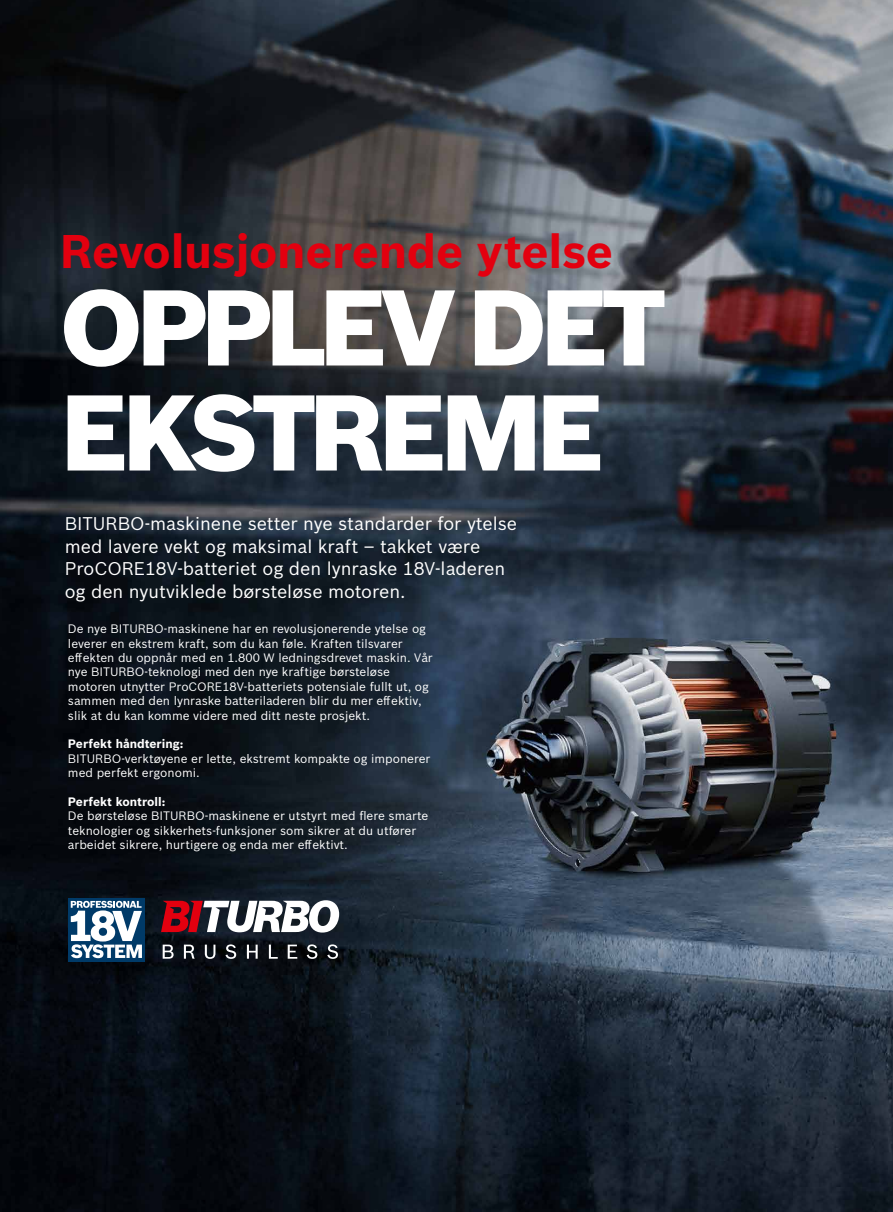
<style>
.page{position:relative;width:893px;height:1212px;background:#fff}
.page>*{position:absolute;margin:0;border:0;box-sizing:border-box;transform-origin:0 0}
.t1{font:900 105px/105px "Bosch Sans";letter-spacing:-.065em;color:#fff}
.t2{font:700 46.2px "Bosch Sans";letter-spacing:-.01em;color:#e3000f}
.t3{font:18px/22.5px "Bosch Sans";color:#fff}
.t4{font:12px/14.4px "Bosch Sans";color:#fff}
.t5{font:700 12px "Bosch Sans";color:#fff}
</style>
<div class="page">
<img style="left:0;top:0;width:893px;height:1212px">
<svg style="left:161px;top:900px;width:178px;height:32px"></svg>
<svg style="left:163px;top:944px;width:11px;height:15px"></svg>
<svg style="left:184px;top:944px;width:11px;height:15px"></svg>
<svg style="left:205px;top:944px;width:10px;height:15px"></svg>
<svg style="left:225px;top:944px;width:11px;height:15px"></svg>
<svg style="left:247px;top:944px;width:11px;height:15px"></svg>
<svg style="left:269px;top:944px;width:9px;height:15px"></svg>
<svg style="left:288px;top:944px;width:9px;height:15px"></svg>
<svg style="left:307px;top:944px;width:10px;height:15px"></svg>
<svg style="left:327px;top:944px;width:11px;height:15px"></svg>
<div style="left:68px;top:898px;width:77px;height:63px;background:#003a68"></div>
<svg style="left:71px;top:901px;width:71px;height:57px"></svg>
<h2 class="t2" style="left:60px;top:216px;width:554px">Revolusjonerende ytelse</h2>
<h1 class="t1" style="left:60px;top:269px;width:608px">OPPLEV DET<br>EKSTREME</h1>
<h3 class="t3" style="left:65px;top:511px;width:454px">BITURBO-maskinene setter nye standarder for ytelse med lavere vekt og maksimal kraft – takket være ProCORE18V-batteriet og den lynraske 18V-laderen og den nyutviklede børsteløse motoren.</h3>
<p class="t4" style="left:68px;top:621px;width:366px">De nye BITURBO-maskinene har en revolusjonerende ytelse og leverer en ekstrem kraft, som du kan føle. Kraften tilsvarer effekten du oppnår med en 1.800 W ledningsdrevet maskin. Vår nye BITURBO-teknologi med den nye kraftige børsteløse motoren utnytter ProCORE18V-batteriets potensiale fullt ut, og sammen med den lynraske batteriladeren blir du mer effektiv, slik at du kan komme videre med ditt neste prosjekt.</p>
<p class="t5" style="left:68px;top:735px;width:117px">Perfekt håndtering:</p>
<p class="t4" style="left:68px;top:750px;width:364px">BITURBO-verktøyene er lette, ekstremt kompakte og imponerer med perfekt ergonomi.</p>
<p class="t5" style="left:68px;top:793px;width:99px">Perfekt kontroll:</p>
<p class="t4" style="left:68px;top:808px;width:362px">De børsteløse BITURBO-maskinene er utstyrt med flere smarte teknologier og sikkerhets-funksjoner som sikrer at du utfører arbeidet sikrere, hurtigere og enda mer effektivt.</p>
</div>
